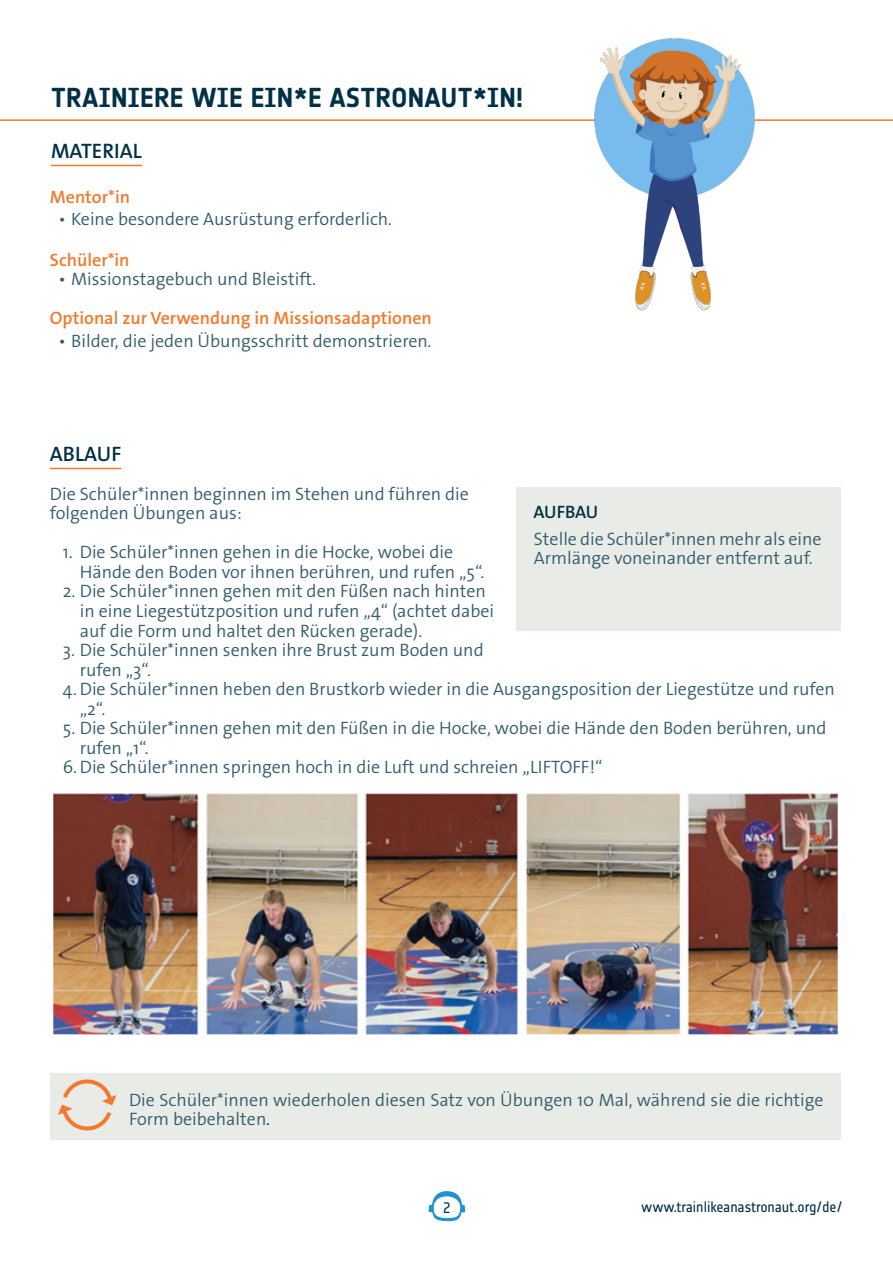
<style>
.page{position:relative;width:893px;height:1263px;background:#fff}
.page>*{position:absolute;margin:0;border:0;box-sizing:border-box;transform-origin:0 0}
.Titles{font:700 27px "Notes Esa";letter-spacing:.01em;color:#003146}
.Title_underlined_orange{font:600 21px "The Sans Os F";color:#003146}
.Text{font:300 18px/19.5px "The Sans Os F";color:#325d6f}
.Title_underlined_orange-2{font:300 18px/19.5px "The Sans Os F";color:#325d6f}
.Body_text{font:600 18px "The Sans Os F";color:#f4792d}
.Bullets{font:600 18px "The Sans Os F";letter-spacing:-.015em;color:#003146}
.t1{font:15px "Notes Esa";letter-spacing:-.005em;color:#003146}
.s1{color:#003247}
</style>
<div class="page">
<svg style="left:429px;top:1191px;width:36px;height:30px"></svg>
<hr style="left:0;top:119px;width:893px;height:2px;background:#f4792d">
<hr style="left:50px;top:468px;width:71px;height:1px;background:#f4792d">
<hr style="left:51px;top:165px;width:91px;height:1px;background:#f4792d">
<img style="left:571px;top:38px;width:266px;height:273px">
<div style="left:516px;top:488px;width:325px;height:143px;background:#e8ebe6"></div>
<img style="left:53px;top:793px;width:785px;height:242px">
<div style="left:50px;top:1073px;width:791px;height:66px;background:#e8ebe6"></div>
<svg style="left:58px;top:1079px;width:59px;height:52px"></svg>
<p class="Titles" style="left:51px;top:82px;width:473px">TRAINIERE WIE EIN*E ASTRONAUT*IN!</p>
<p class="Title_underlined_orange" style="left:51px;top:137px;width:92px">MATERIAL</p>
<p class="Body_text" style="left:50px;top:185px;width:82px">Mentor*in</p>
<p class="Text" style="left:58px;top:210px;width:335px">• Keine besondere Ausrüstung erforderlich.</p>
<p class="Body_text" style="left:50px;top:248px;width:81px">Schüler*in</p>
<p class="Text" style="left:58px;top:270px;width:259px">• Missionstagebuch und Bleistift.</p>
<p class="Body_text" style="left:50px;top:307px;width:383px">Optional zur Verwendung in Missionsadaptionen</p>
<p class="Text" style="left:58px;top:331px;width:375px">• Bilder, die jeden Übungsschritt demonstrieren.</p>
<p class="Title_underlined_orange" style="left:50px;top:440px;width:73px">ABLAUF</p>
<p class="Title_underlined_orange-2" style="left:50px;top:484px;width:420px">Die Schüler*innen beginnen im Stehen und führen die folgenden Übungen aus:</p>
<p class="Text" style="left:80px;top:543px;width:406px;text-indent:-17px">1. Die Schüler*innen gehen in die Hocke, wobei die<br>Hände den Boden vor ihnen berühren, und rufen „5“.</p>
<p class="Text" style="left:80px;top:582px;width:416px;text-indent:-17px">2. Die Schüler*innen gehen mit den Füßen nach hinten in eine Liegestützposition und rufen „4“ (achtet dabei auf die Form und haltet den Rücken gerade).</p>
<p class="Text" style="left:80px;top:640px;width:405px;text-indent:-17px">3. Die Schüler*innen senken ihre Brust zum Boden und rufen „3“.</p>
<p class="Text" style="left:80px;top:679px;width:757px;text-indent:-17px">4.Die Schüler*innen heben den Brustkorb wieder in die Ausgangsposition der Liegestütze und rufen „2“.</p>
<p class="Text" style="left:80px;top:718px;width:748px;text-indent:-17px">5. Die Schüler*innen gehen mit den Füßen in die Hocke, wobei die Hände den Boden berühren, und rufen „1“.</p>
<p class="Text" style="left:63px;top:757px;width:541px">6.Die Schüler*innen springen hoch in die Luft und schreien „LIFTOFF!“</p>
<p class="Bullets" style="left:533px;top:500px;width:66px">AUFBAU</p>
<p class="Text" style="left:534px;top:529px;width:289px">Stelle die Schüler*innen mehr als eine<br>Armlänge voneinander entfernt auf.</p>
<p class="Text" style="left:129px;top:1090px;width:696px">Die Schüler*innen wiederholen diesen Satz von Übungen 10 Mal, während sie die richtige<br>Form beibehalten<span class="s1">.</span></p>
<p class="t1" style="left:443px;top:1199px;width:9px">2</p>
<p class="t1" style="left:641px;top:1198px;width:203px">www.trainlikeanastronaut.org/de/</p>
</div>
